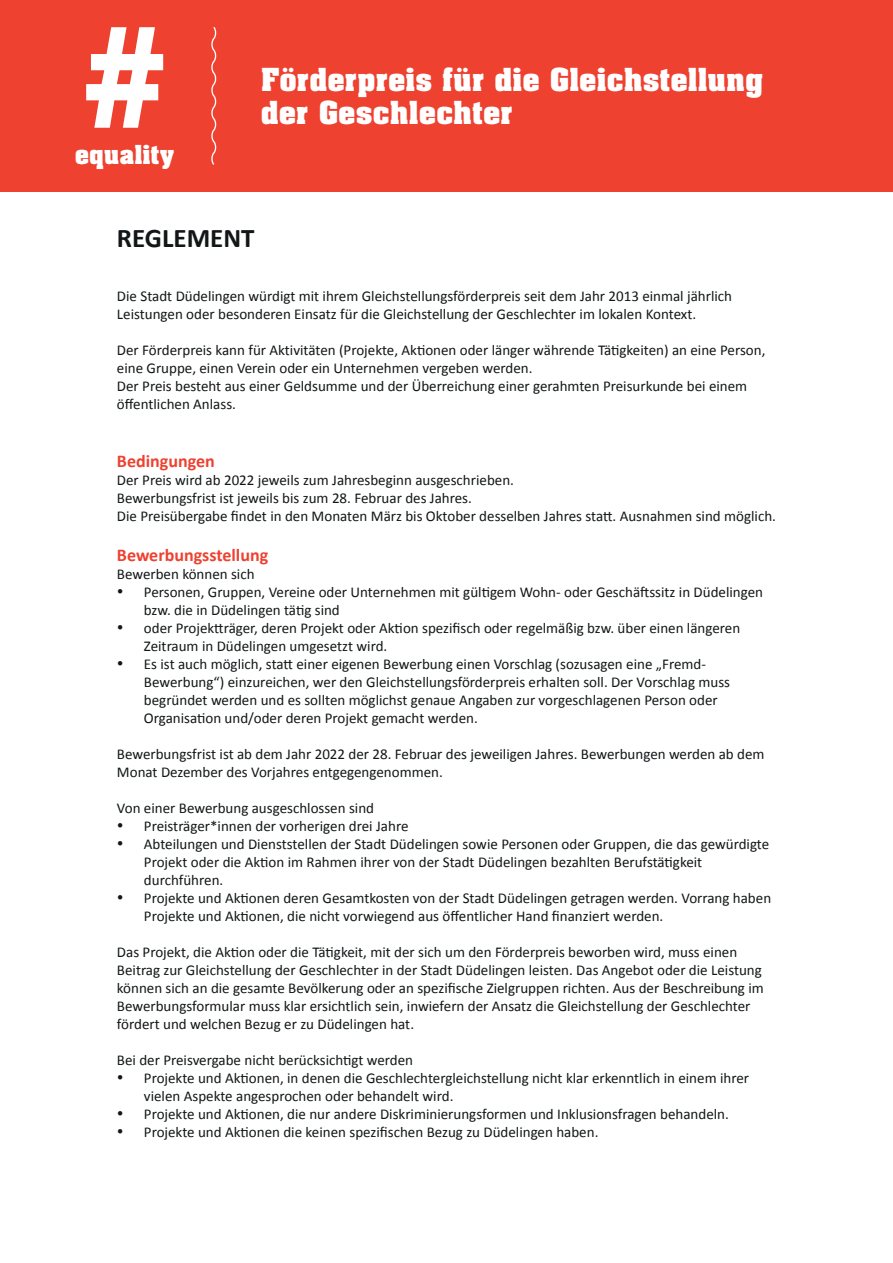
<style>
.page{position:relative;width:893px;height:1263px;background:#fff}
.page>*{position:absolute;margin:0;border:0;box-sizing:border-box;transform-origin:0 0}
.t1{font:700 27px/32.4px "Aachen Std";letter-spacing:.025em;color:#fff}
.t2{font:700 27px "Calibri";color:#121617}
.t3{font:700 22.35px "Aachen Std";letter-spacing:.025em;color:#fff}
.t4{font:700 18px "Calibri";color:#ee4130}
.t5{font:15px/18px "Calibri";color:#121617}
</style>
<div class="page">
<div style="left:0;top:0;width:893px;height:192px;background:#ee4130"></div>
<svg style="left:86px;top:27px;width:77px;height:101px"></svg>
<svg style="left:211px;top:27px;width:6px;height:138px"></svg>
<h2 class="t3" style="left:75px;top:139px;width:100px">equality</h2>
<h1 class="t1" style="left:261px;top:64px;width:504px">Förderpreis für die Gleichstellung der Geschlechter</h1>
<h1 class="t2" style="left:117px;top:219px;width:139px">REGLEMENT</h1>
<p class="t5" style="left:117px;top:287px;width:617px">Die Stadt Düdelingen würdigt mit ihrem Gleichstellungsförderpreis seit dem Jahr 2013 einmal jährlich<br>Leistungen oder besonderen Einsatz für die Gleichstellung der Geschlechter im lokalen Kontext.</p>
<p class="t5" style="left:117px;top:341px;width:650px">Der Förderpreis kann für Aktivitäten (Projekte, Aktionen oder länger währende Tätigkeiten) an eine Person, eine Gruppe, einen Verein oder ein Unternehmen vergeben werden.<br>Der Preis besteht aus einer Geldsumme und der Überreichung einer gerahmten Preisurkunde bei einem öffentlichen Anlass.</p>
<p class="t4" style="left:117px;top:448px;width:99px">Bedingungen</p>
<p class="t5" style="left:117px;top:471px;width:661px">Der Preis wird ab 2022 jeweils zum Jahresbeginn ausgeschrieben.<br>Bewerbungsfrist ist jeweils bis zum 28. Februar des Jahres.<br>Die Preisübergabe findet in den Monaten März bis Oktober desselben Jahres statt. Ausnahmen sind möglich.</p>
<p class="t4" style="left:117px;top:542px;width:153px">Bewerbungsstellung</p>
<p class="t5" style="left:117px;top:564px;width:139px">Bewerben können sich</p>
<p class="t5" style="left:144px;top:582px;width:621px;text-indent:-27px">• Personen, Gruppen, Vereine oder Unternehmen mit gültigem Wohn- oder Geschäftssitz in Düdelingen bzw. die in Düdelingen tätig sind</p>
<p class="t5" style="left:144px;top:618px;width:598px;text-indent:-27px">• oder Projektträger, deren Projekt oder Aktion spezifisch oder regelmäßig bzw. über einen längeren<br>Zeitraum in Düdelingen umgesetzt wird.</p>
<p class="t5" style="left:144px;top:654px;width:588px;text-indent:-27px">• Es ist auch möglich, statt einer eigenen Bewerbung einen Vorschlag (sozusagen eine „Fremd-Bewerbung“) einzureichen, wer den Gleichstellungsförderpreis erhalten soll. Der Vorschlag muss begründet werden und es sollten möglichst genaue Angaben zur vorgeschlagenen Person oder Organisation und/oder deren Projekt gemacht werden.</p>
<p class="t5" style="left:117px;top:744px;width:649px">Bewerbungsfrist ist ab dem Jahr 2022 der 28. Februar des jeweiligen Jahres. Bewerbungen werden ab dem<br>Monat Dezember des Vorjahres entgegengenommen.</p>
<p class="t5" style="left:117px;top:798px;width:259px">Von einer Bewerbung ausgeschlossen sind</p>
<p class="t5" style="left:117px;top:816px;width:293px">• Preisträger*innen der vorherigen drei Jahre</p>
<p class="t5" style="left:144px;top:834px;width:627px;text-indent:-27px">• Abteilungen und Dienststellen der Stadt Düdelingen sowie Personen oder Gruppen, die das gewürdigte<br>Projekt oder die Aktion im Rahmen ihrer von der Stadt Düdelingen bezahlten Berufstätigkeit durchführen.</p>
<p class="t5" style="left:144px;top:888px;width:629px;text-indent:-27px">• Projekte und Aktionen deren Gesamtkosten von der Stadt Düdelingen getragen werden. Vorrang haben<br>Projekte und Aktionen, die nicht vorwiegend aus öffentlicher Hand finanziert werden.</p>
<p class="t5" style="left:117px;top:942px;width:648px">Das Projekt, die Aktion oder die Tätigkeit, mit der sich um den Förderpreis beworben wird, muss einen Beitrag zur Gleichstellung der Geschlechter in der Stadt Düdelingen leisten. Das Angebot oder die Leistung können sich an die gesamte Bevölkerung oder an spezifische Zielgruppen richten. Aus der Beschreibung im Bewerbungsformular muss klar ersichtlich sein, inwiefern der Ansatz die Gleichstellung der Geschlechter fördert und welchen Bezug er zu Düdelingen hat.</p>
<p class="t5" style="left:117px;top:1050px;width:298px">Bei der Preisvergabe nicht berücksichtigt werden</p>
<p class="t5" style="left:144px;top:1068px;width:607px;text-indent:-27px">• Projekte und Aktionen, in denen die Geschlechtergleichstellung nicht klar erkenntlich in einem ihrer vielen Aspekte angesprochen oder behandelt wird.</p>
<p class="t5" style="left:117px;top:1104px;width:613px">• Projekte und Aktionen, die nur andere Diskriminierungsformen und Inklusionsfragen behandeln.</p>
<p class="t5" style="left:117px;top:1122px;width:483px">• Projekte und Aktionen die keinen spezifischen Bezug zu Düdelingen haben.</p>
</div>
